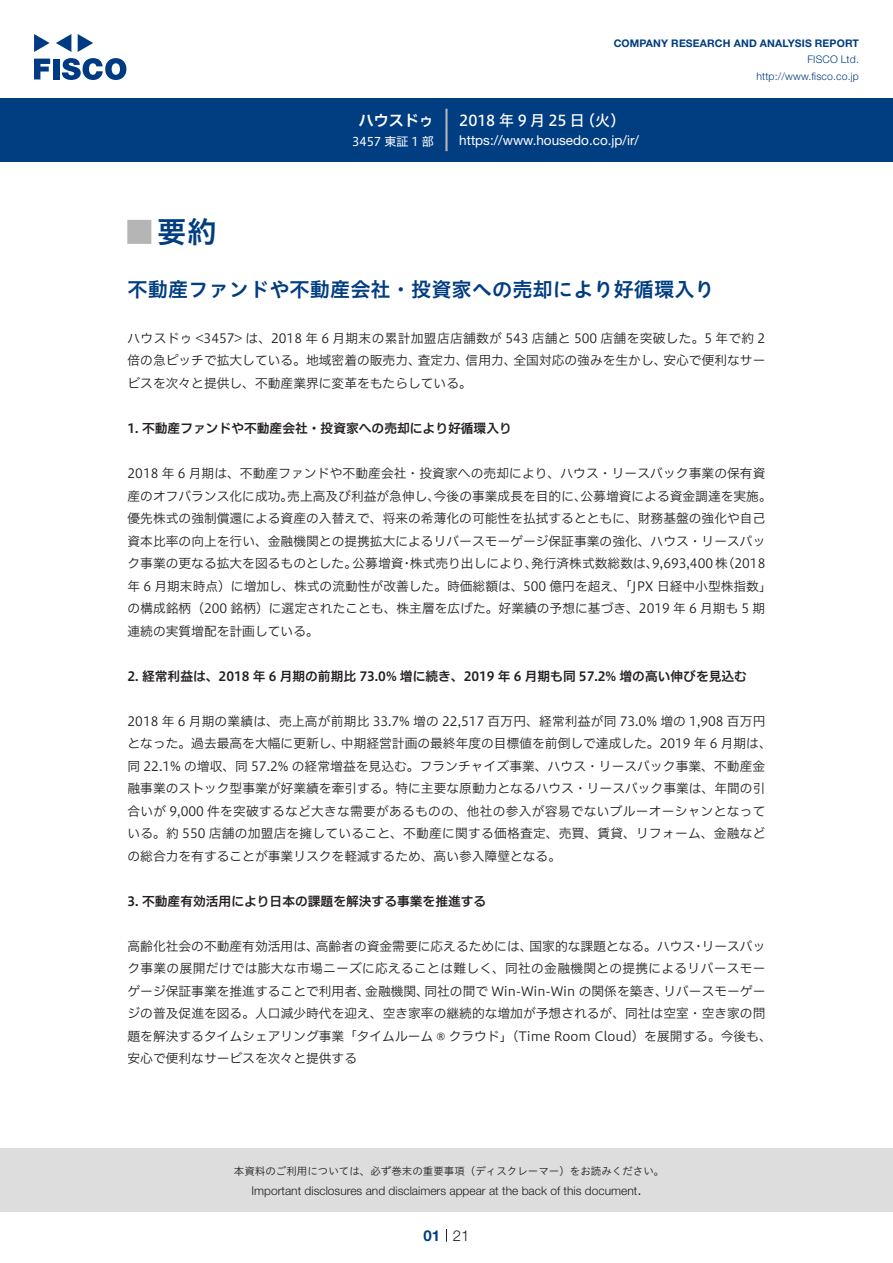
<style>
.page{position:relative;width:893px;height:1263px;background:#fff}
.page>*{position:absolute;margin:0;border:0;box-sizing:border-box;transform-origin:0 0}
.t1{font:30px "Hiragino UD Sans Std N W6";color:#003d81}
.t2{font:700 24px "Koz Go Pro";color:#b5b5b6}
.中タイトル{font:20.25px "Hiragino UD Sans Std W6";color:#003d81}
.t3{font:15px "Hiragino UD Sans F Std N W5";letter-spacing:.21em;color:#fff}
.t4{font:15px "Hiragino UD Sans F Std N W6";color:#fff}
.t5{font:300 15px "Helvetica Neue LT Std";color:#231f20}
.t6{font:700 15px "Helvetica Neue LT Std";color:#003d81}
.t7{font:13.5px "Helvetica Neue LT Std";color:#fff}
.本文{font:12.75px/22.5px "Hiragino UD Sans F Std N W3";color:#231f20}
.小タイトル{font:12.75px "Hiragino UD Sans F Std N W6";color:#231f20}
.本文-2{font:12.75px/22.5px "Hiragino UD Sans F Std N W3";letter-spacing:.025em;color:#231f20;text-align:right}
.本文-3{font:12.75px "Hiragino UD Sans F Std N W3";letter-spacing:.02em;color:#231f20}
.t8{font:300 12px "Helvetica Neue LT Std";color:#231f20}
.t9{font:12px "Hiragino UD Sans F Std N W4";color:#fff}
.t10{font:10.5px "Hiragino UD Sans Std W3";color:#231f20}
.t11{font:700 10.5px "Helvetica Neue LT Std";letter-spacing:.015em;color:#003d81}
.t12{font:300 10.5px/16.5px "Helvetica Neue LT Std";letter-spacing:.015em;color:#003d81;text-align:right}
</style>
<div class="page">
<div style="left:0;top:1148px;width:893px;height:64px;background:#ddd"></div>
<svg style="left:34px;top:59px;width:16px;height:20px"></svg>
<div style="left:53px;top:59px;width:6px;height:20px;background:#003a83"></div>
<svg style="left:62px;top:58px;width:64px;height:22px"></svg>
<svg style="left:34px;top:34px;width:16px;height:18px"></svg>
<svg style="left:78px;top:34px;width:15px;height:18px"></svg>
<svg style="left:56px;top:34px;width:15px;height:18px"></svg>
<div style="left:0;top:98px;width:893px;height:64px;background:#003d81"></div>
<hr style="left:445px;top:109px;width:3px;height:42px;background:#b5b5b6">
<svg style="left:446px;top:1229px;width:1px;height:13px"></svg>
<p class="t4" style="left:359px;top:109px;width:77px">ハウスドゥ</p>
<p class="t9" style="left:352px;top:132px;width:83px">3457 東証 1 部</p>
<p class="t11" style="left:614px;top:37px;width:247px">COMPANY RESEARCH AND ANALYSIS REPORT</p>
<p class="t12" style="left:756px;top:51px;width:104px">FISCO Ltd. http://www.fisco.co j p.</p>
<p class="t3" style="left:580px;top:109px;width:47px">（火(</p>
<p class="t3" style="left:459px;top:109px;width:127px">2018年9月25日</p>
<p class="t7" style="left:459px;top:132px;width:181px">https://www.housedo. c o j p. /i r/</p>
<p class="t1" style="left:157px;top:209px;width:61px">要約</p>
<p class="t2" style="left:128px;top:217px;width:25px">█</p>
<p class="中タイトル" style="left:128px;top:274px;width:589px">不動産ファンドや不動産会社・投資家への売却により好循環入り</p>
<p class="本文-2" style="left:128px;top:326px;width:639px">ハウスドゥ &lt;3457&gt; は、2018 年 6 月期末の累計加盟店店舗数が 543 店舗と 500 店舗を突破した。5 年で約 2安心で便利なサー</p>
<p class="本文" style="left:128px;top:349px;width:346px">倍の急ピッチで拡大している。地域密着の販売力、<br>ビスを次々と提供し、不動産業界に変革をもたらしている。</p>
<p class="小タイトル" style="left:128px;top:418px;width:386px">1. 不動産ファンドや不動産会社・投資家への売却により好循環入り</p>
<p class="本文" style="left:580px;top:461px;width:193px;text-indent:-453px">2018 年 6 月期は、不動産ファンドや不動産会社・投資家への売却により、ハウス・リースバック事業の保有資公募増資による資金調達を実施。</p>
<p class="本文" style="left:513px;top:349px;width:154px">全国対応の強みを生かし、</p>
<p class="本文" style="left:418px;top:349px;width:52px">査定力、</p>
<p class="本文" style="left:466px;top:349px;width:52px">信用力、</p>
<p class="本文" style="left:287px;top:484px;width:154px">売上高及び利益が急伸し、</p>
<p class="本文" style="left:128px;top:484px;width:167px">産のオフバランス化に成功。</p>
<p class="本文" style="left:128px;top:506px;width:639px">優先株式の強制償還による資産の入替えで、将来の希薄化の可能性を払拭するとともに、財務基盤の強化や自己</p>
<p class="本文" style="left:128px;top:529px;width:639px">資本比率の向上を行い、金融機関との提携拡大によるリバースモーゲージ保証事業の強化、ハウス・リースバッ</p>
<p class="本文" style="left:652px;top:551px;width:115px">9,693,400 )株 2018</p>
<p class="本文" style="left:434px;top:484px;width:154px">今後の事業成長を目的に、</p>
<p class="本文" style="left:128px;top:551px;width:646px">ク事業の更なる拡大を図るものとした。<br>年 6 月期末時点）に増加し、株式の流動性が改善した。時価総額は、500 億円を超え、「JPX 日経中小型株指数「の構成銘柄（200 銘柄）に選定されたことも、株主層を広げた。好業績の予想に基づき、2019 年 6 月期も 5 期連続の実質増配を計画している。</p>
<p class="小タイトル" style="left:128px;top:666px;width:621px">2. 経常利益は、2018 年 6 月期の前期比 73.0% 増に続き、2019 年 6 月期も同 57.2% 増の高い伸びを見込む</p>
<p class="本文" style="left:341px;top:709px;width:432px;text-indent:-213px">2018 年 6 月期の業績は、売上高が前期比 33.7% 増の 22,517 百万円、経常利益が同 73.0% 増の 1,908 百万円中期経営計画の最終年度の目標値を前倒しで達成した。2019 年 6 月期は、</p>
<p class="本文" style="left:353px;top:551px;width:52px">公募増資</p>
<p class="本文" style="left:531px;top:551px;width:129px">発行済株式数総数は、</p>
<p class="本文" style="left:410px;top:551px;width:129px">株式売り出しにより、</p>
<p class="本文" style="left:400px;top:551px;width:14px">・</p>
<p class="本文" style="left:128px;top:731px;width:639px">となった。過去最高を大幅に更新し、<br>同 22.1% の増収、同 57.2% の経常増益を見込む。フランチャイズ事業、ハウス・リースバック事業、不動産金融事業のストック型事業が好業績を牽引する。特に主要な原動力となるハウス・リースバック事業は、年間の引合いが 9,000 件を突破するなど大きな需要があるものの、他社の参入が容易でないブルーオーシャンとなっている。約 550 店舗の加盟店を擁していること、不動産に関する価格査定、売買、賃貸、リフォーム、金融などの総合力を有することが事業リスクを軽減するため、高い参入障壁となる。</p>
<p class="小タイトル" style="left:128px;top:891px;width:360px">3. 不動産有効活用により日本の課題を解決する事業を推進する</p>
<p class="本文" style="left:702px;top:934px;width:65px">リースバッ</p>
<p class="本文" style="left:316px;top:934px;width:218px">高齢者の資金需要に応えるためには、</p>
<p class="本文" style="left:128px;top:934px;width:193px">高齢化社会の不動産有効活用は、</p>
<p class="本文-3" style="left:128px;top:959px;width:639px">ク事業の展開だけでは膨大な市場ニーズに応えることは難しく、同社の金融機関との提携によるリバースモー</p>
<p class="本文" style="left:663px;top:979px;width:103px">リバースモーゲー</p>
<p class="本文" style="left:529px;top:934px;width:167px">国家的な課題となる。ハウス</p>
<p class="本文" style="left:692px;top:934px;width:14px">・</p>
<p class="本文" style="left:128px;top:979px;width:646px">ゲージ保証事業を推進することで利用者、<br>ジの普及促進を図る。人口減少時代を迎え、空き家率の継続的な増加が予想されるが、同社は空室・空き家の問題を解決するタイムシェアリング事業「タイムルーム ® クラウド」（Time Room Cloud）を展開する。今後も、安心で便利なサービスを次々と提供する</p>
<p class="本文" style="left:424px;top:979px;width:245px">同社の間で Win-Win-Win の関係を築き、</p>
<p class="本文" style="left:365px;top:979px;width:65px">金融機関、</p>
<p class="t10" style="left:234px;top:1163px;width:432px">本資料のご利用については、必ず巻末の重要事項（ディスクレーマー）をお読みください。</p>
<p class="t5" style="left:637px;top:1180px;width:6px">.</p>
<p class="t8" style="left:251px;top:1183px;width:387px">Important disclosures and disclaimers appear at the back of this document</p>
<p class="t6" style="left:423px;top:1226px;width:18px">01</p>
<p class="t5" style="left:453px;top:1226px;width:18px">21</p>
</div>
